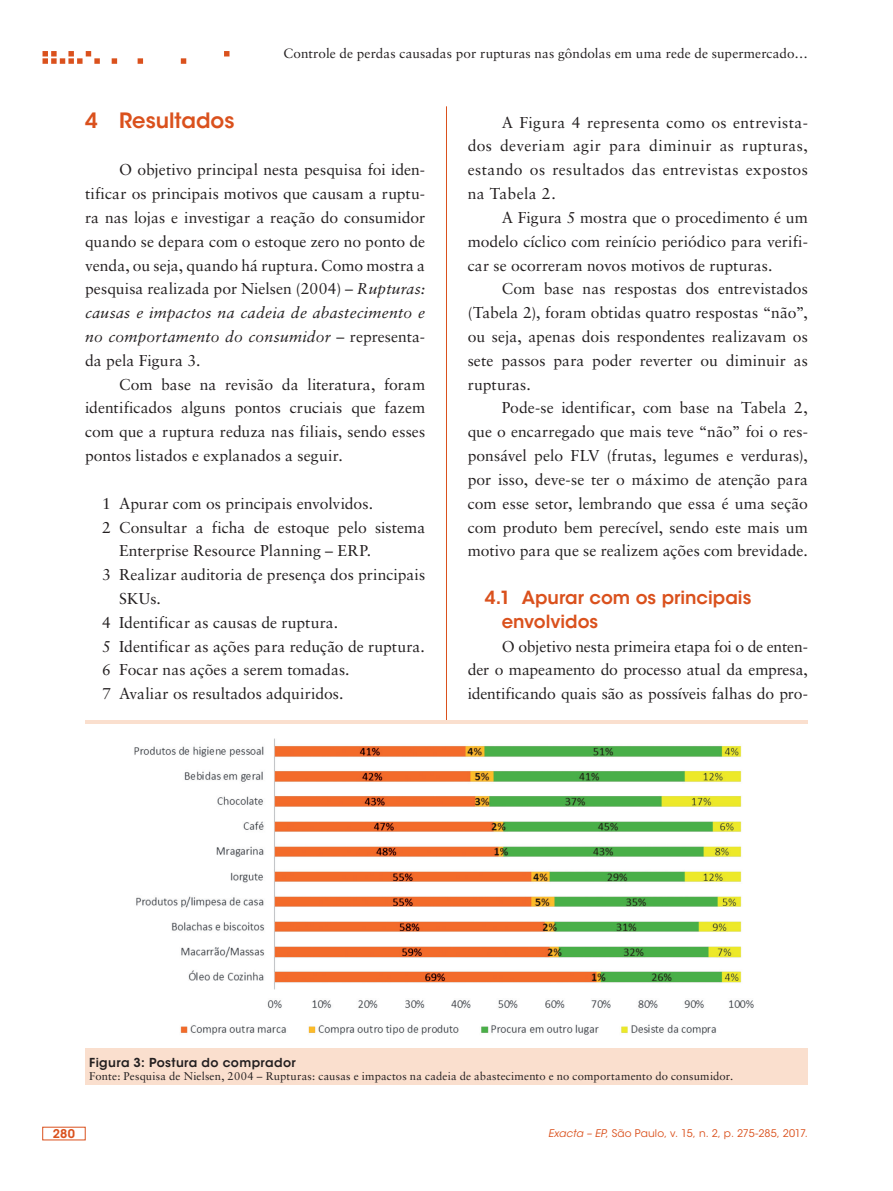
<style>
.page{position:relative;width:893px;height:1191px;background:#fff}
.page>*{position:absolute;margin:0;border:0;box-sizing:border-box;transform-origin:0 0}
.ex_Subtitulo{font:600 21px "ITC Avant Garde Std";color:#da511d}
.ex_Subtitulo_2{font:600 18px/23.9px "ITC Avant Garde Std";color:#da511d}
.ex_Normal{font:15.75px/23.9px "Sabon LT Std";letter-spacing:.005em;color:#231f20;text-align:justify}
.ex_Normal_-_bolinha{font:15.75px/23.9px "Sabon LT Std";letter-spacing:.005em;color:#231f20}
.t1{font:13.5px "Sabon LT Std";letter-spacing:.005em;color:#231f20}
.ex_Tabela_-_titulo{font:600 12.3px "ITC Avant Garde Std";letter-spacing:.03em;color:#231f20}
.t2{font:600 12px "ITC Avant Garde Std";color:#da511d}
.ex_Tabela_-_nota{font:11.25px "Sabon LT Std";letter-spacing:.015em;color:#231f20}
.t3{font:10.5px "ITC Avant Garde Std";letter-spacing:.015em;color:#da511d}
.s1{font-style:italic}
</style>
<div class="page">
<hr style="left:446px;top:106px;width:1px;height:978px;background:#da511d">
<svg style="left:43px;top:51px;width:186px;height:13px"></svg>
<div style="left:85px;top:720px;width:723px;height:364px;background:#fadfce"></div>
<div style="left:85px;top:724px;width:723px;height:323px;background:#fff"></div>
<img style="left:134px;top:738px;width:620px;height:297px">
<p class="t1" style="left:283px;top:45px;width:526px">Controle de perdas causadas por rupturas nas gôndolas em uma rede de supermercado…</p>
<p class="ex_Subtitulo" style="left:85px;top:107px;width:151px">4 Resultados</p>
<p class="ex_Normal" style="left:85px;top:158px;width:342px;text-indent:34px">O objetivo principal nesta pesquisa foi iden&shy;tificar os principais motivos que causam a ruptu&shy;ra nas lojas e investigar a reação do consumidor quando se depara com o estoque zero no ponto de venda, ou seja, quando há ruptura. Como mostra a pesquisa realizada por Nielsen (2004) – <span class="s1">Rupturas: causas e impactos na cadeia de abastecimento e no comportamento do consumidor</span> – representa&shy;da pela Figura 3.</p>
<p class="ex_Normal" style="left:85px;top:372px;width:342px;text-indent:34px">Com base na revisão da literatura, foram identificados alguns pontos cruciais que fazem com que a ruptura reduza nas filiais, sendo esses pontos listados e explanados a seguir.</p>
<p class="ex_Normal_-_bolinha" style="left:102px;top:491px;width:272px">1 Apurar com os principais envolvidos.</p>
<p class="ex_Normal_-_bolinha" style="left:119px;top:515px;width:308px;text-indent:-17px">2 Consultar a ficha de estoque pelo sistema<br>Enterprise Resource Planning – ERP.</p>
<p class="ex_Normal_-_bolinha" style="left:119px;top:562px;width:308px;text-indent:-17px">3 Realizar auditoria de presença dos principais<br>SKUs.</p>
<p class="ex_Normal_-_bolinha" style="left:102px;top:610px;width:238px">4 Identificar as causas de ruptura.</p>
<p class="ex_Normal_-_bolinha" style="left:102px;top:634px;width:324px">5 Identificar as ações para redução de ruptura.</p>
<p class="ex_Normal_-_bolinha" style="left:102px;top:658px;width:249px">6 Focar nas ações a serem tomadas.</p>
<p class="ex_Normal_-_bolinha" style="left:102px;top:681px;width:243px">7 Avaliar os resultados adquiridos.</p>
<p class="ex_Normal" style="left:468px;top:110px;width:342px;text-indent:34px">A Figura 4 representa como os entrevista&shy;dos deveriam agir para diminuir as rupturas, estando os resultados das entrevistas expostos na Tabela 2.</p>
<p class="ex_Normal" style="left:468px;top:205px;width:342px;text-indent:34px">A Figura 5 mostra que o procedimento é um modelo cíclico com reinício periódico para verifi&shy;car se ocorreram novos motivos de rupturas.</p>
<p class="ex_Normal" style="left:468px;top:277px;width:342px;text-indent:34px">Com base nas respostas dos entrevistados (Tabela 2), foram obtidas quatro respostas “não”, ou seja, apenas dois respondentes realizavam os sete passos para poder reverter ou diminuir as rupturas.</p>
<p class="ex_Normal" style="left:468px;top:396px;width:342px;text-indent:34px">Pode-se identificar, com base na Tabela 2, que o encarregado que mais teve “não” foi o res&shy;ponsável pelo FLV (frutas, legumes e verduras), por isso, deve-se ter o máximo de atenção para com esse setor, lembrando que essa é uma seção com produto bem perecível, sendo este mais um motivo para que se realizem ações com brevidade.</p>
<p class="ex_Subtitulo_2" style="left:502px;top:585px;width:251px;text-indent:-17px">4.1 Apurar com os principais envolvidos</p>
<p class="ex_Normal" style="left:468px;top:634px;width:342px;text-indent:34px">O objetivo nesta primeira etapa foi o de enten&shy;der o mapeamento do processo atual da empresa, identificando quais são as possíveis falhas do pro-</p>
<p class="ex_Tabela_-_titulo" style="left:89px;top:1054px;width:208px">Figura 3: Postura do comprador</p>
<p class="ex_Tabela_-_nota" style="left:89px;top:1069px;width:645px">Fonte: Pesquisa de Nielsen, 2004 – Rupturas: causas e impactos na cadeia de abastecimento e no comportamento do consumidor.</p>
<p class="t2" style="left:53px;top:1126px;width:24px">280</p>
<p class="t3" style="left:548px;top:1127px;width:261px"><span class="s1">Exacta – EP</span>, São Paulo, v. 15, n. 2, p. 275-285, 2017.</p>
</div>
